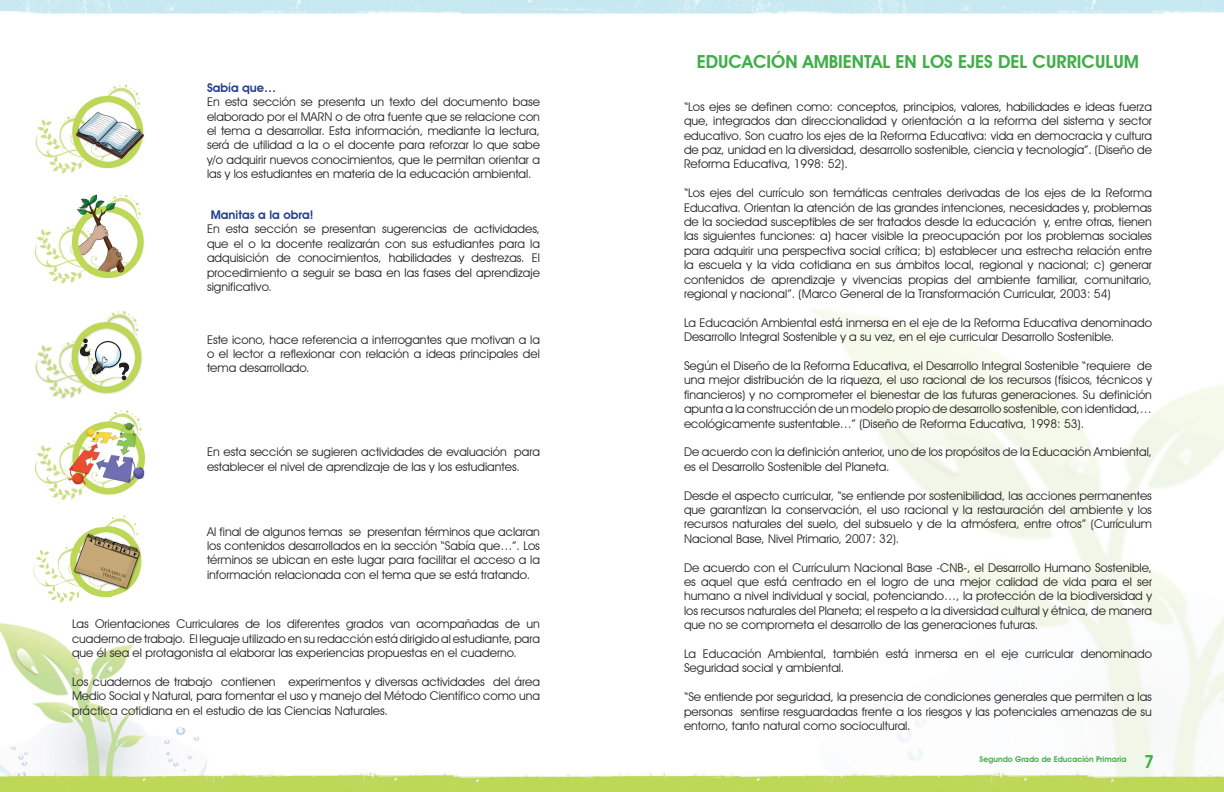
<style>
.page{position:relative;width:1224px;height:792px;background:#fff}
.page>*{position:absolute;margin:0;border:0;box-sizing:border-box;transform-origin:0 0}
.t1{font:600 18px "Avant Garde IT Cby BT";color:#40ae49}
.t2{font:12px/14.4px "Avant Garde IT Cby BT";color:#231f20;text-align:justify}
.t3{font:600 12px "Avant Garde IT Cby BT";color:#253f8e}
.t4{font:600 8px "Avant Garde IT Cby BT";color:#40ae49}
</style>
<div class="page">
<img style="left:0;top:0;width:1224px;height:792px">
<svg style="left:99px;top:754px;width:276px;height:19px"></svg>
<img style="left:33px;top:191px;width:114px;height:96px">
<img style="left:29px;top:515px;width:115px;height:87px">
<img style="left:21px;top:82px;width:129px;height:93px">
<img style="left:22px;top:298px;width:125px;height:105px">
<svg style="left:80px;top:339px;width:10px;height:17px"></svg>
<svg style="left:119px;top:362px;width:10px;height:18px"></svg>
<img style="left:35px;top:409px;width:112px;height:92px">
<p class="t3" style="left:207px;top:80px;width:71px">Sabía que…</p>
<p class="t2" style="left:207px;top:95px;width:335px">En esta sección se presenta un texto del documento base elaborado por el MARN o de otra fuente que se relacione con el tema a desarrollar. Esta información, mediante la lectura, será de utilidad a la o el docente para reforzar lo que sabe y/o adquirir nuevos conocimientos, que le permitan orientar a las y los estudiantes en materia de la educación ambiental.</p>
<p class="t3" style="left:207px;top:208px;width:108px">¡Manitas a la obra!</p>
<p class="t2" style="left:207px;top:222px;width:335px">En esta sección se presentan sugerencias de actividades, que el o la docente realizarán con sus estudiantes para la adquisición de conocimientos, habilidades y destrezas. El procedimiento a seguir se basa en las fases del aprendizaje significativo.</p>
<p class="t2" style="left:207px;top:332px;width:334px">Este icono, hace referencia a interrogantes que motivan a la o el lector a reflexionar con relación a ideas principales del tema desarrollado.</p>
<p class="t2" style="left:207px;top:445px;width:334px">En esta sección se sugieren actividades de evaluación para establecer el nivel de aprendizaje de las y los estudiantes.</p>
<p class="t2" style="left:207px;top:524px;width:335px">Al final de algunos temas se presentan términos que aclaran los contenidos desarrollados en la sección “Sabía que…”. Los términos se ubican en este lugar para facilitar el acceso a la información relacionada con el tema que se está tratando.</p>
<p class="t2" style="left:72px;top:617px;width:470px">Las Orientaciones Curriculares de los diferentes grados van acompañadas de un cuaderno de trabajo. El leguaje utilizado en su redacción está dirigido al estudiante, para que él sea el protagonista al elaborar las experiencias propuestas en el cuaderno.</p>
<p class="t2" style="left:72px;top:674px;width:469px">Los cuadernos de trabajo contienen experimentos y diversas actividades del área Medio Social y Natural, para fomentar el uso y manejo del Método Científico como una práctica cotidiana en el estudio de las Ciencias Naturales.</p>
<h1 class="t1" style="left:697px;top:50px;width:444px">EDUCACIÓN AMBIENTAL EN LOS EJES DEL CURRICULUM</h1>
<p class="t2" style="left:684px;top:99px;width:469px">“Los ejes se definen como: conceptos, principios, valores, habilidades e ideas fuerza que, integrados dan direccionalidad y orientación a la reforma del sistema y sector educativo. Son cuatro los ejes de la Reforma Educativa: vida en democracia y cultura de paz, unidad en la diversidad, desarrollo sostenible, ciencia y tecnología”. (Diseño de Reforma Educativa, 1998: 52).</p>
<p class="t2" style="left:684px;top:186px;width:470px">“Los ejes del currículo son temáticas centrales derivadas de los ejes de la Reforma Educativa. Orientan la atención de las grandes intenciones, necesidades y, problemas de la sociedad susceptibles de ser tratados desde la educación y, entre otras, tienen las siguientes funciones: a) hacer visible la preocupación por los problemas sociales para adquirir una perspectiva social crítica; b) establecer una estrecha relación entre la escuela y la vida cotidiana en sus ámbitos local, regional y nacional; c) generar contenidos de aprendizaje y vivencias propias del ambiente familiar, comunitario, regional y nacional”. (Marco General de la Transformación Curricular, 2003: 54)</p>
<p class="t2" style="left:684px;top:315px;width:470px">La Educación Ambiental está inmersa en el eje de la Reforma Educativa denominado<br>Desarrollo Integral Sostenible y a su vez, en el eje curricular Desarrollo Sostenible.</p>
<p class="t2" style="left:684px;top:359px;width:469px">Según el Diseño de la Reforma Educativa, el Desarrollo Integral Sostenible “requiere de una mejor distribución de la riqueza, el uso racional de los recursos (físicos, técnicos y financieros) y no comprometer el bienestar de las futuras generaciones. Su definición apunta a la construcción de un modelo propio de desarrollo sostenible, con identidad,… ecológicamente sustentable…” (Diseño de Reforma Educativa, 1998: 53).</p>
<p class="t2" style="left:684px;top:445px;width:470px">De acuerdo con la definición anterior, uno de los propósitos de la Educación Ambiental, es el Desarrollo Sostenible del Planeta.</p>
<p class="t2" style="left:684px;top:488px;width:469px">Desde el aspecto curricular, “se entiende por sostenibilidad, las acciones permanentes que garantizan la conservación, el uso racional y la restauración del ambiente y los recursos naturales del suelo, del subsuelo y de la atmósfera, entre otros” (Currículum Nacional Base, Nivel Primario, 2007: 32).</p>
<p class="t2" style="left:684px;top:560px;width:470px">De acuerdo con el Currículum Nacional Base -CNB-, el Desarrollo Humano Sostenible, es aquel que está centrado en el logro de una mejor calidad de vida para el ser humano a nivel individual y social, potenciando…, la protección de la biodiversidad y los recursos naturales del Planeta; el respeto a la diversidad cultural y étnica, de manera que no se comprometa el desarrollo de las generaciones futuras.</p>
<p class="t2" style="left:684px;top:647px;width:470px">La Educación Ambiental, también está inmersa en el eje curricular denominado<br>Seguridad social y ambiental.</p>
<p class="t2" style="left:684px;top:690px;width:470px">“Se entiende por seguridad, la presencia de condiciones generales que permiten a las personas sentirse resguardadas frente a los riesgos y las potenciales amenazas de su entorno, tanto natural como sociocultural.</p>
<p class="t4" style="left:980px;top:754px;width:148px">Segundo Grado de Educación Primaria</p>
<h1 class="t1" style="left:1144px;top:750px;width:12px">7</h1>
</div>
